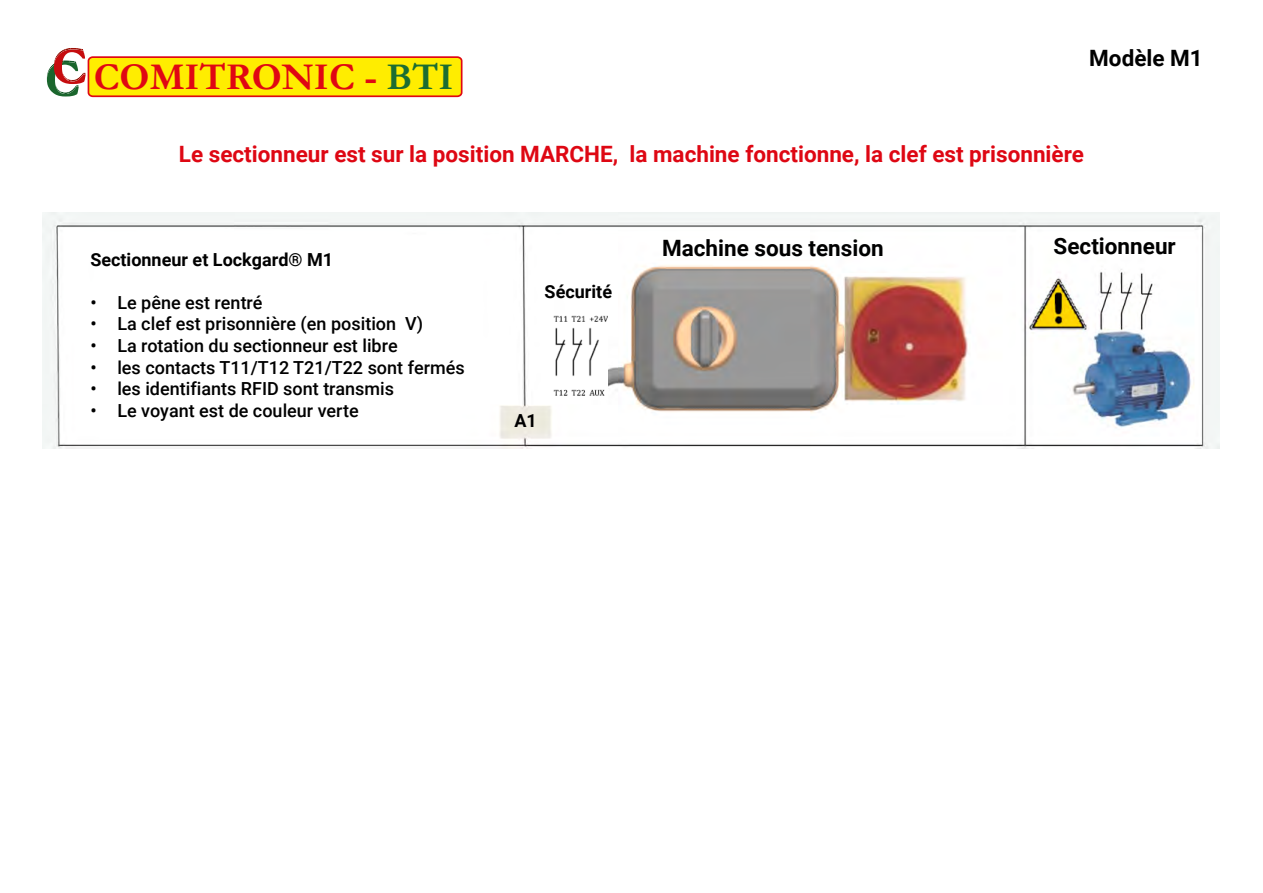
<style>
.page{position:relative;width:1263px;height:893px;background:#fff}
.page>*{position:absolute;margin:0;border:0;box-sizing:border-box;transform-origin:0 0}
.t1{font:700 38.1px "Garamond";color:#e00713}
.t2{font:700 22.5px "Roboto";color:#de0713}
.t3{font:700 22.5px "Roboto";color:#000}
.t4{font:500 18px "Roboto";color:#000}
.t5{font:700 18px "Roboto";color:#000}
.s1{color:#1c6d31}
</style>
<div class="page">
<div style="left:88px;top:57px;width:374px;height:39px;background:#ffed00;border-radius:4px"></div>
<div style="left:88px;top:56px;width:374px;height:41px;border:2px solid #e00713;border-radius:4px"></div>
<svg style="left:47px;top:48px;width:39px;height:48px"></svg>
<img style="left:43px;top:213px;width:1176px;height:236px">
<img style="left:554px;top:315px;width:54px;height:85px">
<h1 class="t1" style="left:94px;top:55px;width:361px">COMITRONIC - <span class="s1">BTI</span></h1>
<p class="t3" style="left:1089px;top:42px;width:115px">Modèle M1</p>
<p class="t2" style="left:179px;top:138px;width:907px">Le sectionneur est sur la position MARCHE, la machine fonctionne, la clef est prisonnière</p>
<p class="t5" style="left:90px;top:246px;width:244px">Sectionneur et Lockgard® M1</p>
<p class="t4" style="left:90px;top:290px;width:174px">• Le pêne est rentré</p>
<p class="t4" style="left:90px;top:311px;width:334px">• La clef est prisonnière (en position V)</p>
<p class="t4" style="left:90px;top:333px;width:309px">• La rotation du sectionneur est libre</p>
<p class="t4" style="left:90px;top:354px;width:376px">• les contacts T11/T12 T21/T22 sont fermés</p>
<p class="t4" style="left:90px;top:376px;width:305px">• les identifiants RFID sont transmis</p>
<p class="t4" style="left:90px;top:398px;width:270px">• Le voyant est de couleur verte</p>
<p class="t5" style="left:545px;top:279px;width:69px">Sécurité</p>
<p class="t5" style="left:514px;top:408px;width:24px">A1</p>
<p class="t3" style="left:662px;top:233px;width:223px">Machine sous tension</p>
<p class="t3" style="left:1053px;top:230px;width:124px">Sectionneur</p>
</div>
